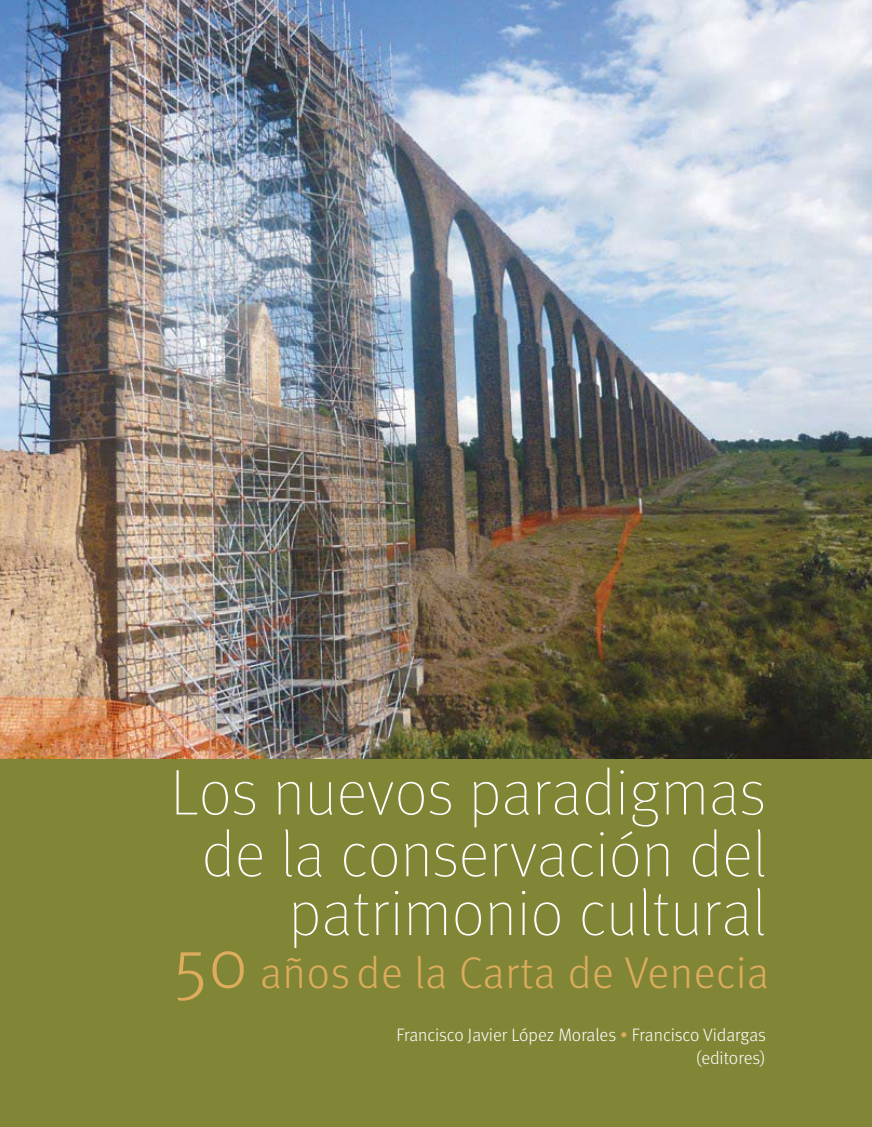
<style>
.page{position:relative;width:872px;height:1127px;background:#808635}
.page>*{position:absolute;margin:0;border:0;box-sizing:border-box;transform-origin:0 0}
.t1{font:100 64.5px/60.3px "Meta";letter-spacing:.01em;color:#fff;text-align:right}
.t2{font:300 44.4px "Meta";letter-spacing:.02em;color:#ddac5d}
.t3{font:300 18px/22.2px "Meta";color:#fff;text-align:right}
.s1{font-size:71.4px}
.s2{color:#ddac5d}
</style>
<div class="page">
<img style="left:0;top:0;width:872px;height:758px">
<p class="t1" style="left:171px;top:767px;width:597px">Los nuevos paradigmas de la conservación del patrimonio cultural</p>
<p class="t2" style="left:174px;top:956px;width:596px"><span class="s1">50</span> años de la Carta de Venecia</p>
<p class="t3" style="left:396px;top:1025px;width:371px">Francisco Javier López Morales <span class="s2">•</span> Francisco Vidargas (editores)</p>
</div>
